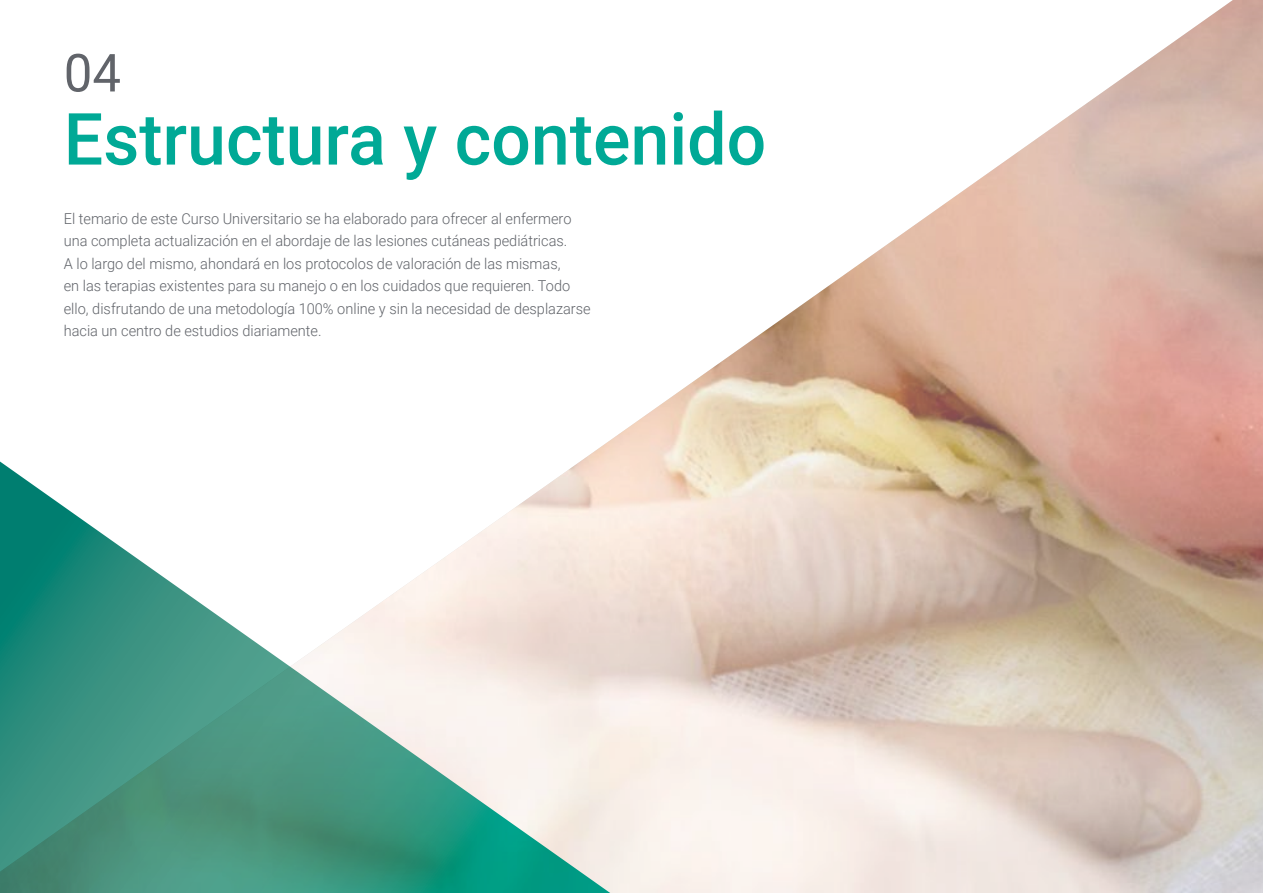
<style>
.page{position:relative;width:1263px;height:893px;background:#fff}
.page>*{position:absolute;margin:0;border:0;box-sizing:border-box;transform-origin:0 0}
.t1{font:500 72px "Roboto";color:#00a996}
.t2{font:52.5px "Roboto";color:#61646a}
.t3{font:300 15px/22.5px "Roboto";color:#61646a}
</style>
<div class="page">
<img style="left:602px;top:0;width:661px;height:893px">
<svg style="left:0;top:446px;width:640px;height:447px"></svg>
<h2 class="t2" style="left:64px;top:36px;width:59px">04</h2>
<h1 class="t1" style="left:64px;top:89px;width:704px">Estructura y contenido</h1>
<p class="t3" style="left:64px;top:207px;width:528px">El temario de este Curso Universitario se ha elaborado para ofrecer al enfermero una completa actualización en el abordaje de las lesiones cutáneas pediátricas.<br>A lo largo del mismo, ahondará en los protocolos de valoración de las mismas,<br>en las terapias existentes para su manejo o en los cuidados que requieren. Todo ello, disfrutando de una metodología 100% online y sin la necesidad de desplazarse hacia un centro de estudios diariamente.</p>
</div>
